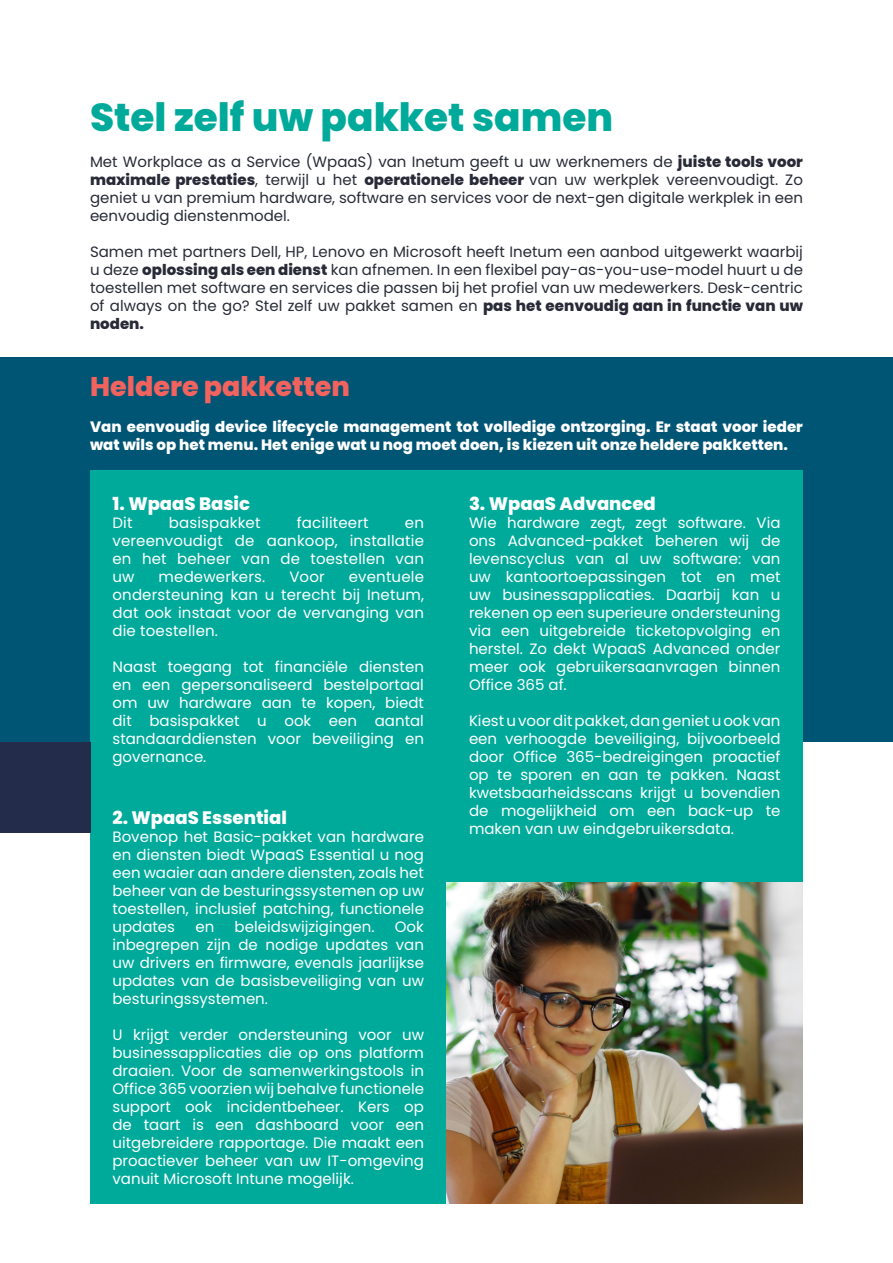
<style>
.page{position:relative;width:893px;height:1263px;background:#fff}
.page>*{position:absolute;margin:0;border:0;box-sizing:border-box;transform-origin:0 0}
.t1{font:800 39px "Poppins";color:#00aa9b}
.t2{font:800 27px "Poppins";color:#f2625e}
.t3{font:800 18px "Poppins";color:#fff}
.t4{font:15px/18px "Poppins";color:#fff;text-align:justify}
.t5{font:15px/18px "Poppins";color:#282b37;text-align:justify}
.t6{font:800 15px/18px "Poppins";color:#fff}
.s1{font-weight:800}
</style>
<div class="page">
<div style="left:0;top:357px;width:893px;height:475px;background:#005574"></div>
<div style="left:90px;top:470px;width:356px;height:733px;background:#00aa9b"></div>
<div style="left:803px;top:742px;width:90px;height:90px;background:#fff"></div>
<div style="left:446px;top:470px;width:357px;height:703px;background:#00aa9b"></div>
<div style="left:0;top:742px;width:90px;height:90px;background:#232d4b"></div>
<img style="left:446px;top:883px;width:357px;height:320px">
<h1 class="t1" style="left:90px;top:95px;width:525px">Stel zelf uw pakket samen</h1>
<p class="t5" style="left:90px;top:153px;width:714px">Met Workplace as a Service (WpaaS) van Inetum geeft u uw werknemers de <span class="s1">juiste tools voor maximale prestaties</span>, terwijl u het <span class="s1">operationele beheer</span> van uw werkplek vereenvoudigt. Zo geniet u van premium hardware, software en services voor de next-gen digitale werkplek in een eenvoudig dienstenmodel.</p>
<p class="t5" style="left:90px;top:243px;width:714px">Samen met partners Dell, HP, Lenovo en Microsoft heeft Inetum een aanbod uitgewerkt waarbij u deze <span class="s1">oplossing als een dienst</span> kan afnemen. In een flexibel pay-as-you-use-model huurt u de toestellen met software en services die passen bij het profiel van uw medewerkers. Desk-centric of always on the go? Stel zelf uw pakket samen en <span class="s1">pas het eenvoudig aan in functie van uw noden.</span></p>
<h2 class="t2" style="left:90px;top:371px;width:262px">Heldere pakketten</h2>
<p class="t6" style="left:90px;top:418px;width:714px">Van eenvoudig device lifecycle management tot volledige ontzorging. Er staat voor ieder wat wils op het menu. Het enige wat u nog moet doen, is kiezen uit onze heldere pakketten.</p>
<p class="t3" style="left:112px;top:494px;width:139px">1. WpaaS Basic</p>
<p class="t4" style="left:112px;top:514px;width:22px">Dit</p>
<p class="t4" style="left:169px;top:514px;width:93px">basispakket</p>
<p class="t4" style="left:297px;top:514px;width:73px">faciliteert</p>
<p class="t4" style="left:112px;top:514px;width:313px;text-indent:292px">en vereenvoudigt de aankoop, installatie en het beheer van de toestellen van uw</p>
<p class="t4" style="left:112px;top:568px;width:313px;text-indent:236px">eventuele ondersteuning kan u terecht bij Inetum, dat ook instaat voor de vervanging van die toestellen.</p>
<p class="t4" style="left:112px;top:658px;width:313px">Naast toegang tot financiële diensten en een gepersonaliseerd bestelportaal om uw hardware aan te kopen, biedt dit basispakket u ook een aantal standaarddiensten voor beveiliging en governance.</p>
<p class="t4" style="left:159px;top:568px;width:108px">medewerkers.</p>
<p class="t4" style="left:289px;top:568px;width:37px">Voor</p>
<p class="t3" style="left:112px;top:807px;width:176px">2. WpaaS Essential</p>
<p class="t4" style="left:112px;top:827px;width:313px">Bovenop het Basic-pakket van hardware en diensten biedt WpaaS Essential u nog een waaier aan andere diensten, zoals het beheer van de besturingssystemen op uw toestellen, inclusief patching, functionele updates</p>
<p class="t4" style="left:195px;top:917px;width:20px">en</p>
<p class="t4" style="left:235px;top:917px;width:141px">beleidswijzigingen.</p>
<p class="t4" style="left:112px;top:917px;width:313px;text-indent:282px">Ook inbegrepen zijn de nodige updates van uw drivers en firmware, evenals jaarlijkse updates van de basisbeveiliging van uw besturingssystemen.</p>
<p class="t4" style="left:112px;top:1025px;width:313px">U krijgt verder ondersteuning voor uw businessapplicaties die op ons platform draaien. Voor de samenwerkingstools in Office 365 voorzien wij behalve functionele support ook incidentbeheer. Kers op de taart is een dashboard voor een uitgebreidere rapportage. Die maakt een proactiever beheer van uw IT-omgeving vanuit Microsoft Intune mogelijk.</p>
<p class="t3" style="left:469px;top:494px;width:188px">3. WpaaS Advanced</p>
<p class="t4" style="left:469px;top:514px;width:313px">Wie hardware zegt, zegt software. Via ons Advanced-pakket beheren wij de levenscyclus van al uw software: van uw kantoortoepassingen tot en met uw businessapplicaties. Daarbij kan u rekenen op een superieure ondersteuning via een uitgebreide ticketopvolging en herstel. Zo dekt WpaaS Advanced onder meer ook gebruikersaanvragen binnen Office 365 af.</p>
<p class="t4" style="left:469px;top:712px;width:313px">Kiest u voor dit pakket, dan geniet u ook van een verhoogde beveiliging, bijvoorbeeld door Office 365-bedreigingen proactief op te sporen en aan te pakken. Naast kwetsbaarheidsscans krijgt u bovendien de mogelijkheid om een back-up te maken van uw eindgebruikersdata.</p>
</div>
